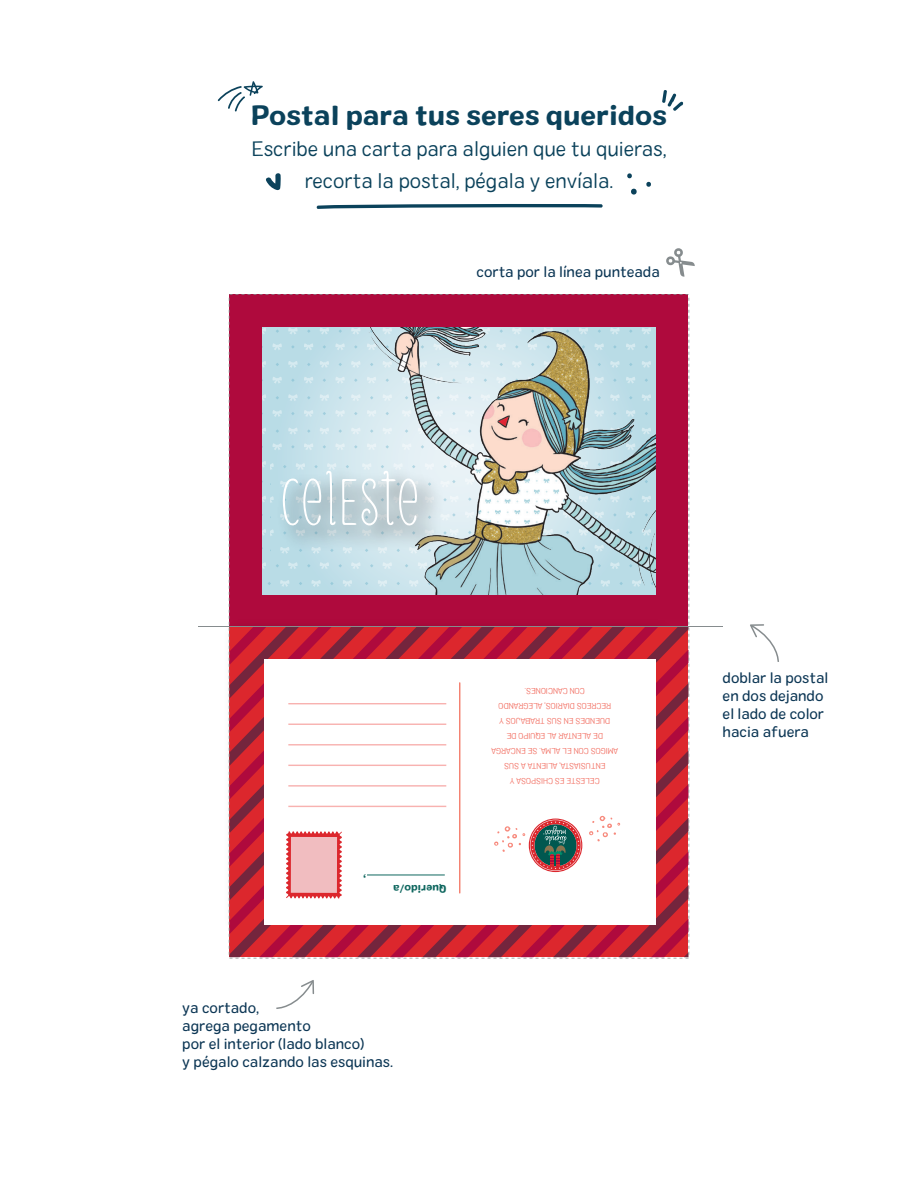
<style>
.page{position:relative;width:918px;height:1188px;background:#fff}
.page>*{position:absolute;margin:0;border:0;box-sizing:border-box;transform-origin:0 0}
.t1{font:27px "Colby St Bld";color:#0b425b}
.t2{font:21px/31.5px "Colby St Lt";color:#0b425b;text-align:center}
.t3{font:15px/18.1px "Colby St Reg";color:#0d3755}
.t4{font:10.5px "Colby St Bld";color:#0f675f}
.t5{font:8.25px/15px "Colby St Lt";color:#f26c5f;text-align:center}
</style>
<div class="page">
<svg style="left:666px;top:248px;width:29px;height:29px"></svg>
<svg style="left:276px;top:980px;width:38px;height:29px"></svg>
<svg style="left:750px;top:624px;width:29px;height:38px"></svg>
<svg style="left:229px;top:294px;width:460px;height:664px"></svg>
<hr style="left:198px;top:626px;width:525px;height:1px;background:#868c8e">
<svg style="left:662px;top:90px;width:22px;height:21px"></svg>
<svg style="left:217px;top:81px;width:46px;height:31px"></svg>
<svg style="left:316px;top:204px;width:287px;height:5px"></svg>
<svg style="left:646px;top:182px;width:5px;height:5px"></svg>
<svg style="left:627px;top:173px;width:5px;height:5px"></svg>
<svg style="left:631px;top:189px;width:6px;height:6px"></svg>
<svg style="left:266px;top:173px;width:15px;height:17px"></svg>
<h1 class="t1" style="left:251px;top:98px;width:417px">Postal para tus seres queridos</h1>
<h2 class="t2" style="left:252px;top:133px;width:417px">Escribe una carta para alguien que tu quieras, recorta la postal, pégala y envíala.</h2>
<p class="t3" style="left:477px;top:262px;width:185px">corta por la línea punteada</p>
<p class="t4" style="left:366px;top:887px;width:4px;rotate:-180deg">,</p>
<p class="t4" style="left:446px;top:895px;width:55px;rotate:-180deg">Querido/a</p>
<p class="t3" style="left:182px;top:998px;width:212px">ya cortado,<br>agrega pegamento<br>por el interior (lado blanco)<br>y pégalo calzando las esquinas.</p>
<p class="t5" style="left:618px;top:788px;width:128px;rotate:-180deg">CELESTE ES CHISPOSA Y<br>ENTUSIASTA, ALIENTA A SUS<br>AMIGOS CON EL ALMA. SE ENCARGA<br>DE ALENTAR AL EQUIPO DE<br>DUENDES EN SUS TRABAJOS Y<br>RECREOS DIARIOS, ALEGRANDO<br>CON CANCIONES.</p>
<p class="t3" style="left:723px;top:669px;width:107px">doblar la postal en dos dejando el lado de color hacia afuera</p>
</div>
